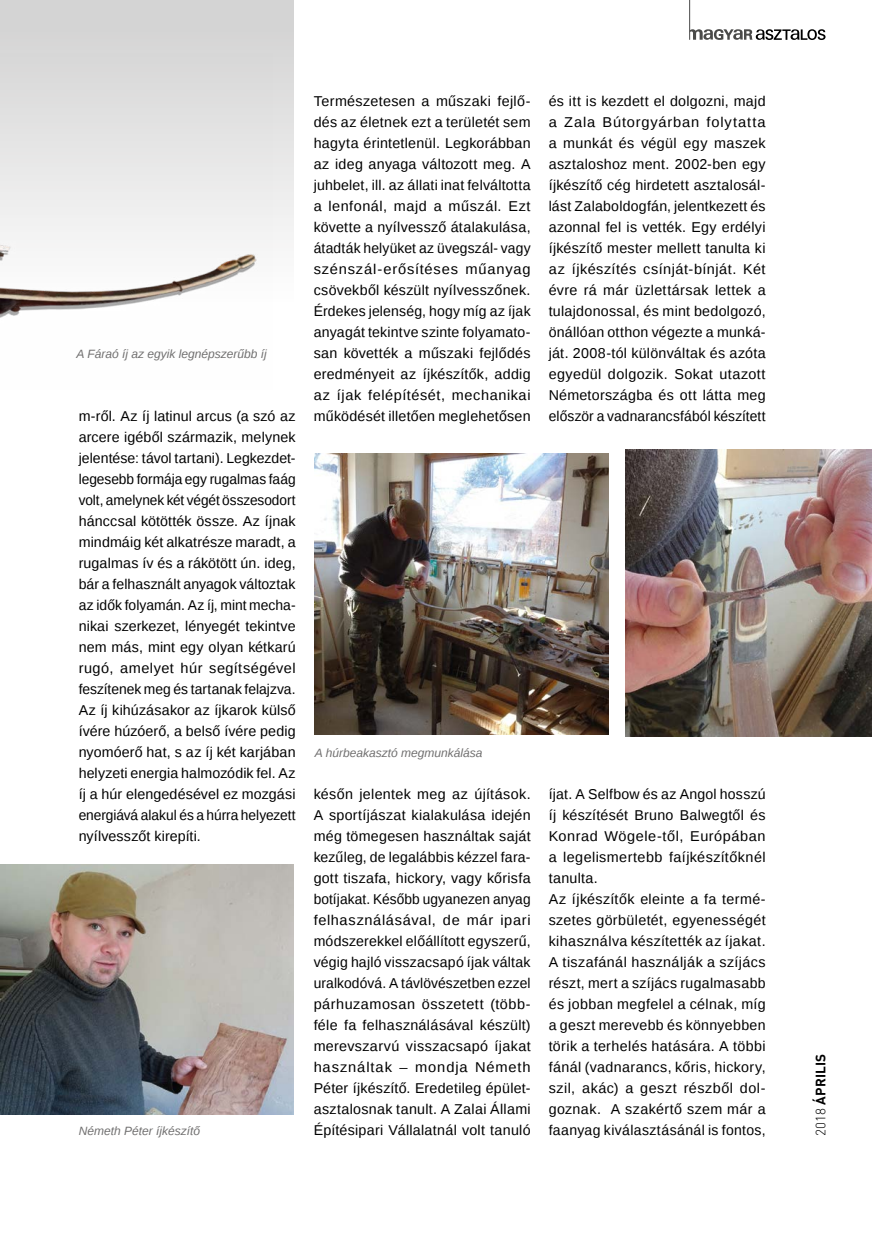
<style>
.page{position:relative;width:872px;height:1242px;background:#fff}
.page>*{position:absolute;margin:0;border:0;box-sizing:border-box;transform-origin:0 0}
.t1{font:14.25px/21px "Liberation Sans";letter-spacing:.025em;color:#000;text-align:justify}
.t2{font:700 13.5px "DIN Pro";letter-spacing:.01em;color:#000}
.t3{font:italic 12px "Liberation Sans";color:#706f6f}
.s1{font-weight:300}
</style>
<div class="page">
<svg style="left:690px;top:29px;width:135px;height:11px"></svg>
<hr style="left:689px;top:0;width:1px;height:40px;background:#4a4a49">
<div style="left:0;top:0;width:293px;height:337px;background:linear-gradient(to bottom,#d1d1d1,#fff)"></div>
<img style="left:0;top:53px;width:272px;height:284px">
<img style="left:315px;top:453px;width:293px;height:281px">
<img style="left:0;top:864px;width:293px;height:250px">
<img style="left:625px;top:449px;width:247px;height:287px">
<p class="t1" style="left:314px;top:91px;width:218px">Természetesen a műszaki fejlő&shy;dés az életnek ezt a területét sem hagyta érintetlenül. Legkorábban az ideg anyaga változott meg. A juhbelet, ill. az állati inat felváltotta a lenfonál, majd a műszál. Ezt követte a nyílvessző átalakulása, átadták helyüket az üvegszál- vagy szénszál-erősítéses műanyag csövekből készült nyílvesszőnek.<br>Érdekes jelenség, hogy míg az íjak anyagát tekintve szinte folyamato&shy;san követték a műszaki fejlődés eredményeit az íjkészítők, addig az íjak felépítését, mechanikai működését illetően meglehetősen</p>
<p class="t1" style="left:548px;top:91px;width:218px">és itt is kezdett el dolgozni, majd a Zala Bútorgyárban folytatta a munkát és végül egy maszek asztaloshoz ment. 2002-ben egy íjkészítő cég hirdetett asztalosál&shy;lást Zalaboldogfán, jelentkezett és azonnal fel is vették. Egy erdélyi íjkészítő mester mellett tanulta ki az íjkészítés csínját-bínját. Két évre rá már üzlettársak lettek a tulajdonossal, és mint bedolgozó, önállóan otthon végezte a munká&shy;ját. 2008-tól különváltak és azóta egyedül dolgozik. Sokat utazott Németországba és ott látta meg először a vadnarancsfából készített</p>
<p class="t3" style="left:77px;top:346px;width:192px">A Fáraó íj az egyik legnépszerűbb íj</p>
<p class="t1" style="left:79px;top:406px;width:218px">m-ről. Az íj latinul arcus (a szó az arcere igéből származik, melynek jelentése: távol tartani). Legkezdet&shy;legesebb formája egy rugalmas faág volt, amelynek két végét összesodort hánccsal kötötték össze. Az íjnak mindmáig két alkatrésze maradt, a rugalmas ív és a rákötött ún. ideg, bár a felhasznált anyagok változtak az idők folyamán. Az íj, mint mecha&shy;nikai szerkezet, lényegét tekintve nem más, mint egy olyan kétkarú rugó, amelyet húr segítségével feszítenek meg és tartanak felajzva.<br>Az íj kihúzásakor az íjkarok külső ívére húzóerő, a belső ívére pedig nyomóerő hat, s az íj két karjában helyzeti energia halmozódik fel. Az íj a húr elengedésével ez mozgási energiává alakul és a húrra helyezett nyílvesszőt kirepíti.</p>
<p class="t3" style="left:315px;top:745px;width:169px">A húrbeakasztó megmunkálása</p>
<p class="t1" style="left:314px;top:784px;width:218px">későn jelentek meg az újítások.<br>A sportíjászat kialakulása idején még tömegesen használtak saját kezűleg, de legalábbis kézzel fara&shy;gott tiszafa, hickory, vagy kőrisfa botíjakat. Később ugyanezen anyag felhasználásával, de már ipari módszerekkel előállított egyszerű, végig hajló visszacsapó íjak váltak uralkodóvá. A távlövészetben ezzel párhuzamosan összetett (több&shy;féle fa felhasználásával készült) merevszarvú visszacsapó íjakat használtak – mondja Németh Péter íjkészítő. Eredetileg épület&shy;asztalosnak tanult. A Zalai Állami Építésipari Vállalatnál volt tanuló</p>
<p class="t1" style="left:548px;top:784px;width:218px;text-align:left">íjat. A Selfbow és az Angol hosszú íj készítését Bruno Balwegtől és<br>Konrad Wögele-től, Európában a legelismertebb faíjkészítőknél tanulta.<br>Az íjkészítők eleinte a fa termé&shy;szetes görbületét, egyenességét kihasználva készítették az íjakat.<br>A tiszafánál használják a szíjács részt, mert a szíjács rugalmasabb és jobban megfelel a célnak, míg a geszt merevebb és könnyebben törik a terhelés hatására. A többi fánál (vadnarancs, kőris, hickory, szil, akác) a geszt részből dol&shy;goznak. A szakértő szem már a</p>
<p class="t3" style="left:79px;top:1123px;width:123px">Németh Péter íjkészítő</p>
<p class="t1" style="left:548px;top:1120px;width:218px">faanyag kiválasztásánál is fontos,</p>
<p class="t2" style="left:811px;top:1135px;width:83px;rotate:-90deg"><span class="s1">2018</span> ÁPRILIS</p>
</div>
